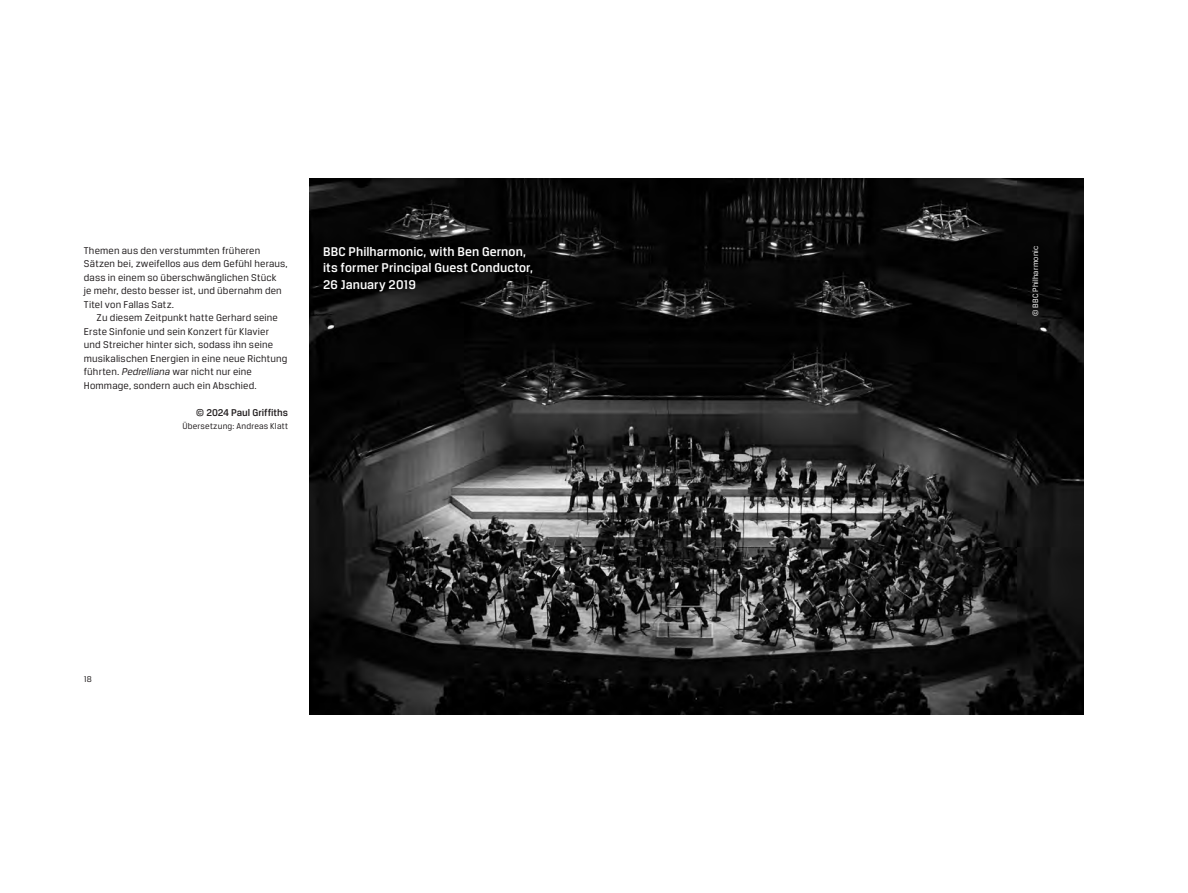
<style>
.page{position:relative;width:1188px;height:893px;background:#fff}
.page>*{position:absolute;margin:0;border:0;box-sizing:border-box;transform-origin:0 0}
.TL_-_Artist{font:500 13.5px/16.5px "Breuer Text";letter-spacing:.005em;color:#fff}
.Body_Text_-_INDENT{font:10.5px/13.5px "Breuer Text";letter-spacing:.015em;color:#231f20}
.Credits_-_NOTE_WRITER{font:500 10.5px "Breuer Text";color:#231f20}
.Credits_-_TRANSLATION{font:9px "Breuer Text";letter-spacing:.02em;color:#231f20}
.Body_Text_-_1ST_PARA{font:8.25px "Breuer Text";letter-spacing:.02em;color:#fff}
.s1{font-style:italic}
</style>
<div class="page">
<img style="left:309px;top:178px;width:774px;height:536px">
<p class="Body_Text_-_INDENT" style="left:84px;top:243px;width:205px">Themen aus den verstummten früheren Sätzen bei, zweifellos aus dem Gefühl heraus, dass in einem so überschwänglichen Stück<br>je mehr, desto besser ist, und übernahm den Titel von Fallas Satz.</p>
<p class="Body_Text_-_INDENT" style="left:84px;top:311px;width:205px;text-indent:13px">Zu diesem Zeitpunkt hatte Gerhard seine Erste Sinfonie und sein Konzert für Klavier und Streicher hinter sich, sodass ihn seine musikalischen Energien in eine neue Richtung führten. <span class="s1">Pedrelliana</span> war nicht nur eine Hommage, sondern auch ein Abschied.</p>
<p class="Credits_-_NOTE_WRITER" style="left:196px;top:407px;width:93px">© 2024 Paul Griffiths</p>
<p class="Credits_-_TRANSLATION" style="left:183px;top:421px;width:107px">Übersetzung: Andreas Klatt</p>
<p class="TL_-_Artist" style="left:323px;top:243px;width:212px">BBC Philharmonic, with Ben Gernon, its former Principal Guest Conductor,<br>26 January 2019</p>
<p class="Body_Text_-_1ST_PARA" style="left:1031px;top:316px;width:72px;rotate:-90deg">© BBC Philharmonic</p>
<p class="Credits_-_TRANSLATION" style="left:84px;top:674px;width:10px">18</p>
</div>
